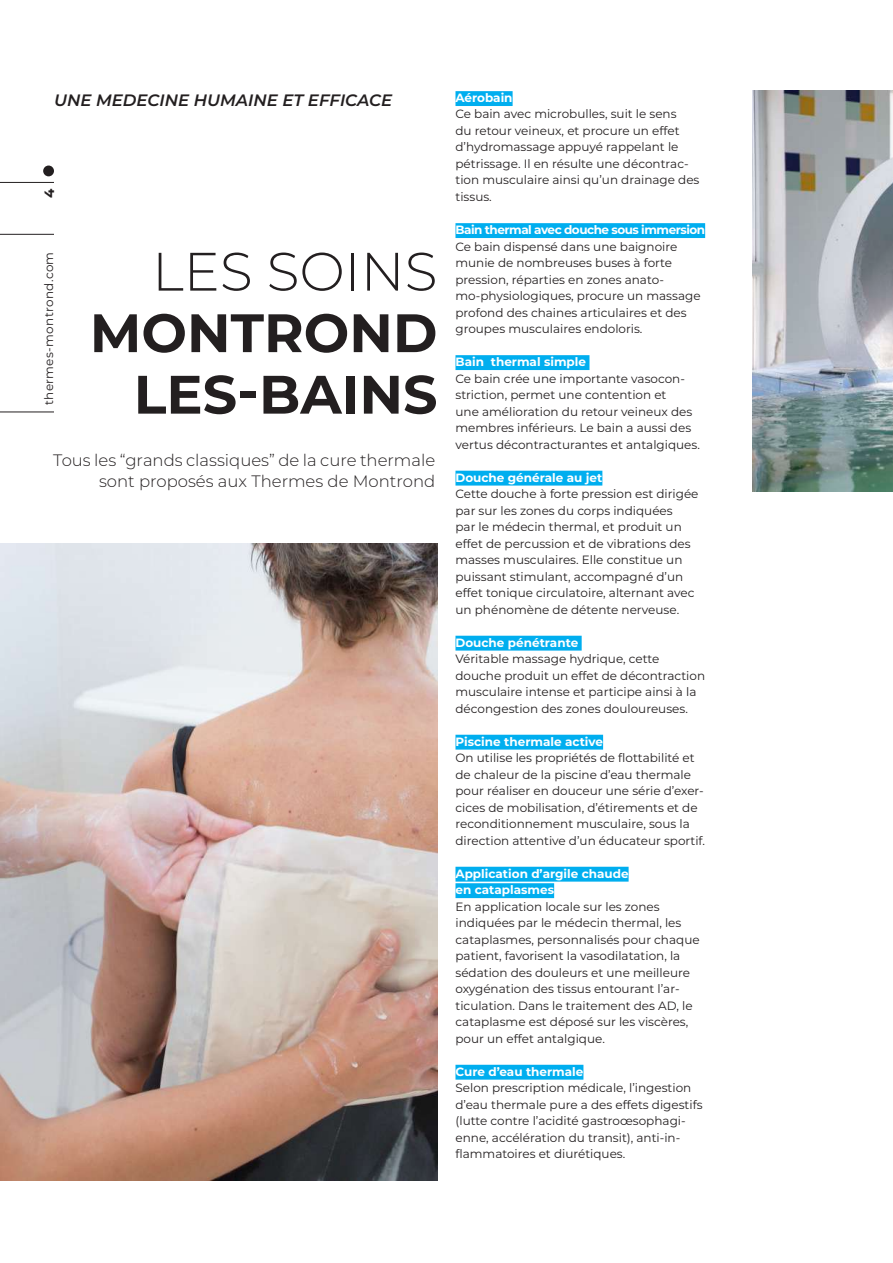
<style>
.page{position:relative;width:893px;height:1263px;background:#fff}
.page>*{position:absolute;margin:0;border:0;box-sizing:border-box;transform-origin:0 0}
.t1{font:700 54px/61.5px "Montserrat";color:#231f20;text-align:right}
.t2{font:300 54px "Montserrat";color:#231f20}
.t3{font:300 16.5px/21px "Montserrat";color:#231f20;text-align:right}
.t4{font:italic 600 16.5px "Montserrat";color:#231f20}
.t5{font:700 13.5px "Montserrat";color:#231f20}
.t6{font:12px/16.5px "Montserrat";color:#231f20}
.t7{font:700 12px/16.5px "Montserrat";color:#fff}
.t8{font:700 12px "Montserrat";letter-spacing:-.04em;color:#fff}
.t9{font:12px "Montserrat";letter-spacing:.03em;color:#231f20}
</style>
<div class="page">
<hr style="left:0;top:234px;width:54px;height:1px;background:#231f20">
<hr style="left:0;top:182px;width:54px;height:1px;background:#231f20">
<hr style="left:0;top:412px;width:54px;height:1px;background:#231f20">
<div style="left:43px;top:166px;width:11px;height:10px;background:#231f20;border-radius:50%"></div>
<img style="left:0;top:543px;width:437px;height:637px">
<img style="left:753px;top:90px;width:140px;height:401px">
<div style="left:455px;top:91px;width:58px;height:15px;background:#00aeef"></div>
<div style="left:455px;top:223px;width:250px;height:15px;background:#00aeef"></div>
<div style="left:455px;top:355px;width:134px;height:15px;background:#00aeef"></div>
<div style="left:455px;top:471px;width:147px;height:15px;background:#00aeef"></div>
<div style="left:455px;top:636px;width:127px;height:15px;background:#00aeef"></div>
<div style="left:455px;top:735px;width:148px;height:15px;background:#00aeef"></div>
<div style="left:455px;top:867px;width:174px;height:15px;background:#00aeef"></div>
<div style="left:455px;top:883px;width:99px;height:15px;background:#00aeef"></div>
<div style="left:455px;top:1065px;width:128px;height:15px;background:#00aeef"></div>
<h2 class="t4" style="left:54px;top:94px;width:340px">UNE MEDECINE HUMAINE ET EFFICACE</h2>
<p class="t5" style="left:42px;top:198px;width:11px;rotate:-90deg">4</p>
<h1 class="t2" style="left:152px;top:243px;width:287px">LES SOINS</h1>
<h1 class="t1" style="left:90px;top:302px;width:349px">MONTROND<br>LES-BAINS</h1>
<h2 class="t3" style="left:53px;top:450px;width:383px">Tous les “grands classiques” de la cure thermale sont proposés aux Thermes de Montrond</h2>
<p class="t9" style="left:42px;top:405px;width:155px;rotate:-90deg">thermes-montrond.com</p>
<p class="t7" style="left:455px;top:90px;width:59px">Aérobain</p>
<p class="t6" style="left:455px;top:106px;width:246px">Ce bain avec microbulles, suit le sens<br>du retour veineux, et procure un effet d’hydromassage appuyé rappelant le pétrissage. Il en résulte une décontrac&shy;tion musculaire ainsi qu’un drainage des tissus.</p>
<p class="t8" style="left:455px;top:223px;width:251px">Bain thermal avec douche sous immersion</p>
<p class="t6" style="left:455px;top:238px;width:247px">Ce bain dispensé dans une baignoire munie de nombreuses buses à forte pression, réparties en zones anato&shy;mo-physiologiques, procure un massage profond des chaines articulaires et des groupes musculaires endoloris.</p>
<p class="t7" style="left:455px;top:354px;width:132px">Bain thermal simple</p>
<p class="t6" style="left:455px;top:370px;width:246px">Ce bain crée une importante vasocon&shy;striction, permet une contention et<br>une amélioration du retour veineux des membres inférieurs. Le bain a aussi des vertus décontracturantes et antalgiques.</p>
<p class="t7" style="left:455px;top:469px;width:148px">Douche générale au jet</p>
<p class="t6" style="left:455px;top:486px;width:244px">Cette douche à forte pression est dirigée par sur les zones du corps indiquées<br>par le médecin thermal, et produit un effet de percussion et de vibrations des masses musculaires. Elle constitue un puissant stimulant, accompagné d’un effet tonique circulatoire, alternant avec un phénomène de détente nerveuse.</p>
<p class="t7" style="left:455px;top:634px;width:124px">Douche pénétrante</p>
<p class="t6" style="left:455px;top:651px;width:251px">Véritable massage hydrique, cette douche produit un effet de décontraction musculaire intense et participe ainsi à la décongestion des zones douloureuses.</p>
<p class="t7" style="left:455px;top:733px;width:149px">Piscine thermale active</p>
<p class="t6" style="left:455px;top:750px;width:251px">On utilise les propriétés de flottabilité et de chaleur de la piscine d’eau thermale pour réaliser en douceur une série d’exer&shy;cices de mobilisation, d’étirements et de reconditionnement musculaire, sous la direction attentive d’un éducateur sportif.</p>
<p class="t7" style="left:455px;top:865px;width:175px">Application d’argile chaude en cataplasmes</p>
<p class="t6" style="left:455px;top:898px;width:246px">En application locale sur les zones indiquées par le médecin thermal, les cataplasmes, personnalisés pour chaque patient, favorisent la vasodilatation, la sédation des douleurs et une meilleure oxygénation des tissus entourant l’ar&shy;ticulation. Dans le traitement des AD, le cataplasme est déposé sur les viscères, pour un effet antalgique.</p>
<p class="t7" style="left:455px;top:1063px;width:129px">Cure d’eau thermale</p>
<p class="t6" style="left:455px;top:1080px;width:249px">Selon prescription médicale, l’ingestion d’eau thermale pure a des effets digestifs (lutte contre l’acidité gastroœsophagi&shy;enne, accélération du transit), anti-in&shy;flammatoires et diurétiques.</p>
</div>
